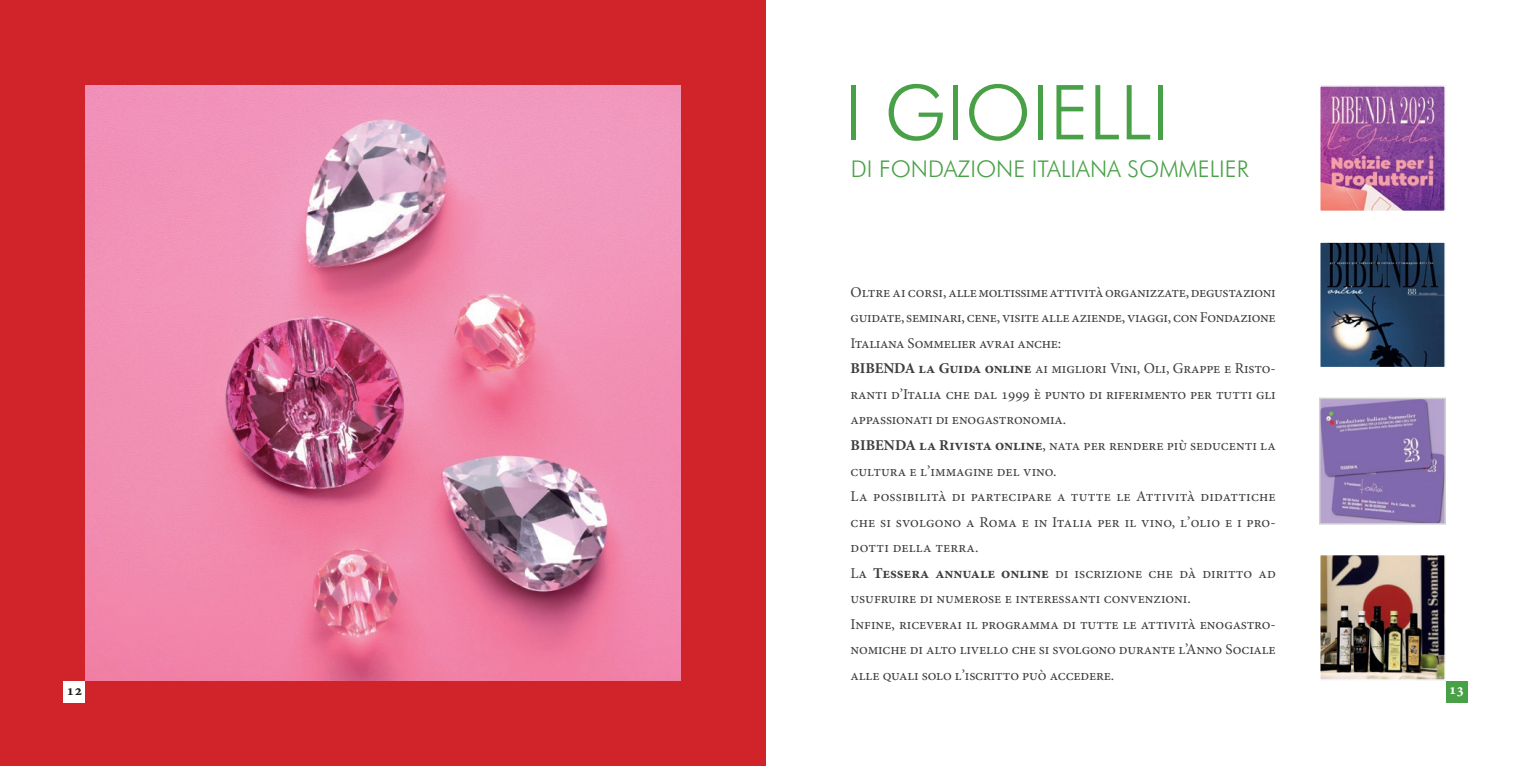
<style>
.page{position:relative;width:1531px;height:766px;background:#fff}
.page>*{position:absolute;margin:0;border:0;box-sizing:border-box;transform-origin:0 0}
.t1{font:300 75.9px "Futura BT";color:#49a147}
.t2{font:300 23.1px "Futura BT";color:#49a147}
.t3{font:15px/25.5px "Minion Pro";letter-spacing:-.01em;color:#3e3e3f}
.t4{font:700 15px "Minion Pro";color:#fff}
.t5{font:700 15px "Minion Pro";color:#231f20}
.s1{font-weight:700}
.s2{font-weight:500}
</style>
<div class="page">
<div style="left:1446px;top:680px;width:21px;height:22px;background:#49a147"></div>
<img style="left:1322px;top:244px;width:121px;height:121px">
<div style="left:1319px;top:241px;width:127px;height:127px;border:2px solid #fff"></div>
<img style="left:1322px;top:88px;width:121px;height:121px">
<div style="left:1319px;top:85px;width:127px;height:127px;border:2px solid #fff"></div>
<img style="left:1322px;top:400px;width:121px;height:121px">
<div style="left:1319px;top:397px;width:127px;height:127px;border:2px solid #d1d2d4"></div>
<div style="left:0;top:0;width:765px;height:765px;background:#d1232a"></div>
<img style="left:85px;top:85px;width:595px;height:595px">
<div style="left:64px;top:680px;width:21px;height:22px;background:#fff"></div>
<img style="left:1322px;top:556px;width:121px;height:121px">
<div style="left:1319px;top:553px;width:127px;height:127px;border:2px solid #fff"></div>
<p class="t5" style="left:67px;top:679px;width:17px">12</p>
<h1 class="t1" style="left:844px;top:66px;width:327px">I GIOIELLI</h1>
<h2 class="t2" style="left:851px;top:155px;width:400px">DI FONDAZIONE ITALIANA SOMMELIER</h2>
<p class="t3" style="left:850px;top:279px;width:427px">Oltre ai corsi, allemoltissimeattivitàorganizzate, degustazioni guidate, seminari, cene, visitealleaziende, viaggi, con Fondazione Italiana Sommelier avrai anche:<br><span class="s1">BIBENDA la Guida online</span> ai migliori Vini, Oli, Grappe e Risto&shy;ranti d’Italia che dal 1999 è punto di riferimento per tutti gli appassionati di enogastronomia.<br><span class="s1">BIBENDA la Rivista online</span>, nata per rendere più seducenti la cultura e l’immagine del vino.<br>La possibilità di partecipare a tutte le Attività didattiche che si svolgono a Roma e in Italia per il vino, l’olio e i pro&shy;dotti della terra.<br>L<span class="s2">a</span> <span class="s1">Tessera annuale online</span> di iscrizione che dà diritto ad usufruire di numerose e interessanti convenzioni.<br>Infine, riceverai il programma di tutte le attività enogastro&shy;nomiche di alto livello che si svolgono durante l’Anno Sociale alle quali solo l’iscritto può accedere.</p>
<p class="t4" style="left:1448px;top:678px;width:17px">13</p>
</div>
